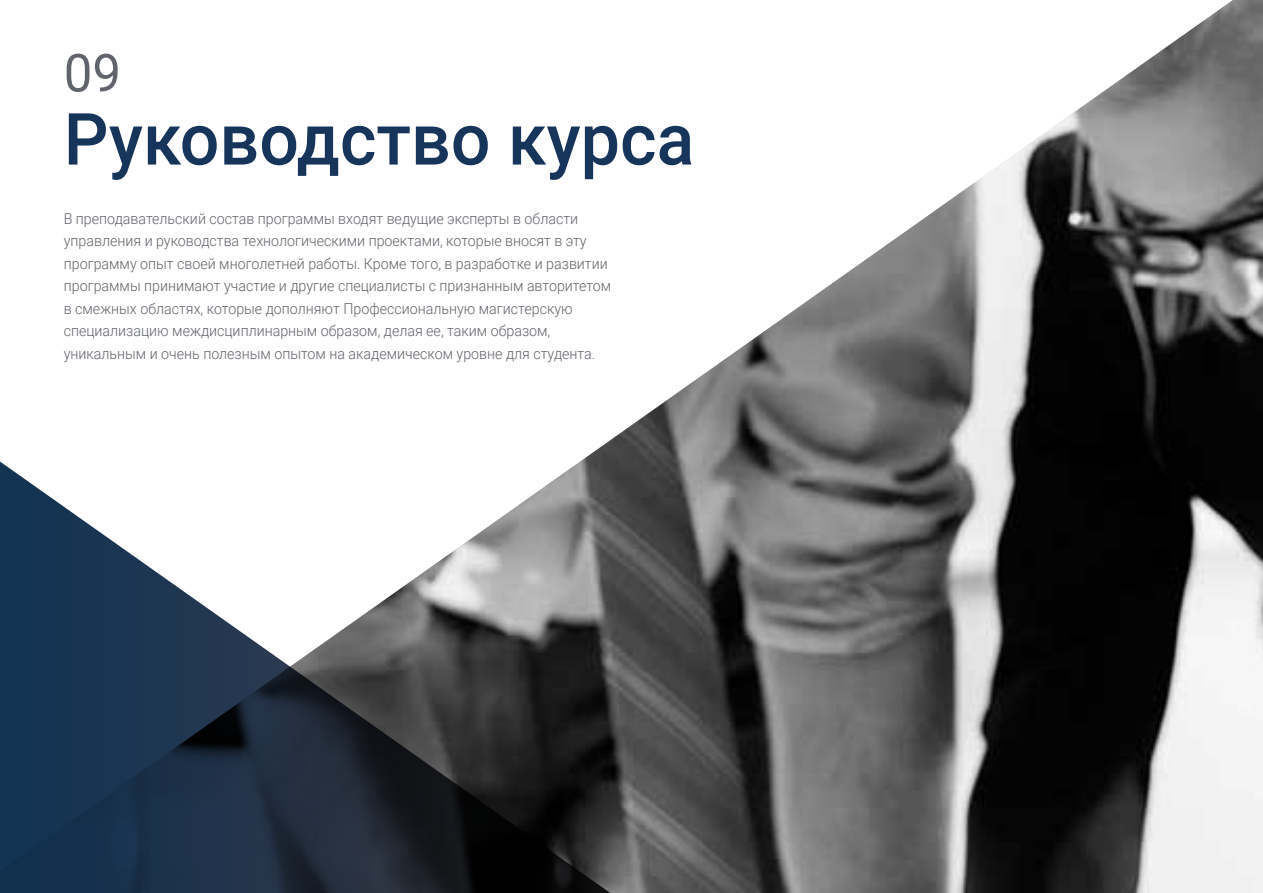
<style>
.page{position:relative;width:1263px;height:893px;background:#fff}
.page>*{position:absolute;margin:0;border:0;box-sizing:border-box;transform-origin:0 0}
.t1{font:500 72px "Roboto";color:#17355b}
.t2{font:52.5px "Roboto";color:#61646a}
.t3{font:300 15px/22.5px "Roboto";color:#61646a;scale:.95 1}
</style>
<div class="page">
<img style="left:602px;top:0;width:661px;height:893px">
<svg style="left:0;top:446px;width:640px;height:447px"></svg>
<h2 class="t2" style="left:64px;top:36px;width:59px">09</h2>
<h1 class="t1" style="left:64px;top:89px;width:632px">Руководство курса</h1>
<p class="t3" style="left:64px;top:207px;width:578px">В преподавательский состав программы входят ведущие эксперты в области управления и руководства технологическими проектами, которые вносят в эту программу опыт своей многолетней работы. Кроме того, в разработке и развитии программы принимают участие и другие специалисты с признанным авторитетом в смежных областях, которые дополняют Профессиональную магистерскую специализацию междисциплинарным образом, делая ее, таким образом, уникальным и очень полезным опытом на академическом уровне для студента.</p>
</div>
